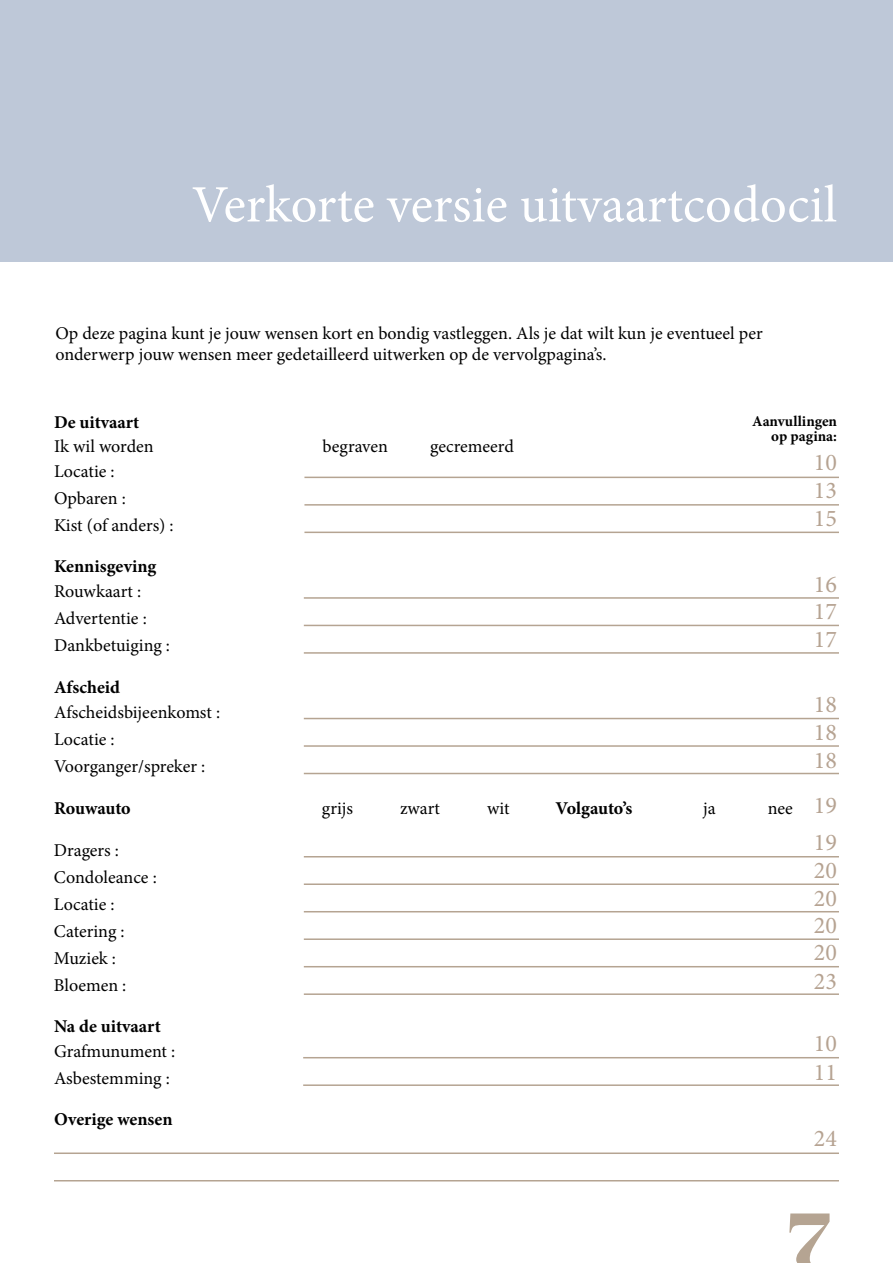
<style>
.page{position:relative;width:893px;height:1263px;background:#fff}
.page>*{position:absolute;margin:0;border:0;box-sizing:border-box;transform-origin:0 0}
.t1{font:75.6px "Abril Fatface";color:#b5a492;scale:1.16 1}
.t2{font:52.5px "Minion Pro";color:#fff}
.t3{font:24px "Minion Pro";color:#b6a392}
.t4{font:18px/27px "Minion Pro";color:#000}
.t5{font:700 18px "Minion Pro";color:#000}
.t6{font:700 15px/15px "Minion Pro";color:#000;text-align:right}
</style>
<div class="page">
<div style="left:0;top:0;width:893px;height:261px;background:#bec8d8"></div>
<hr style="left:304px;top:477px;width:535px;height:1px;background:#b5a492">
<hr style="left:304px;top:597px;width:535px;height:2px;background:#b5a492">
<hr style="left:303px;top:1057px;width:536px;height:1px;background:#b5a492">
<hr style="left:304px;top:718px;width:535px;height:1px;background:#b5a492">
<hr style="left:304px;top:856px;width:535px;height:1px;background:#b5a492">
<hr style="left:304px;top:966px;width:535px;height:1px;background:#b5a492">
<hr style="left:304px;top:532px;width:535px;height:1px;background:#b5a492">
<hr style="left:304px;top:652px;width:535px;height:2px;background:#b5a492">
<hr style="left:304px;top:773px;width:535px;height:1px;background:#b5a492">
<hr style="left:304px;top:911px;width:535px;height:1px;background:#b5a492">
<hr style="left:54px;top:1180px;width:785px;height:1px;background:#b5a492">
<hr style="left:304px;top:504px;width:535px;height:2px;background:#b5a492">
<hr style="left:304px;top:625px;width:535px;height:1px;background:#b5a492">
<hr style="left:303px;top:1084px;width:536px;height:2px;background:#b5a492">
<hr style="left:304px;top:745px;width:535px;height:2px;background:#b5a492">
<hr style="left:304px;top:883px;width:535px;height:2px;background:#b5a492">
<hr style="left:54px;top:1152px;width:785px;height:2px;background:#b5a492">
<hr style="left:304px;top:993px;width:535px;height:2px;background:#b5a492">
<hr style="left:304px;top:938px;width:535px;height:2px;background:#b5a492">
<h2 class="t2" style="left:192px;top:170px;width:647px">Verkorte versie uitvaartcodocil</h2>
<p class="t4" style="left:55px;top:323px;width:709px;line-height:21px">Op deze pagina kunt je jouw wensen kort en bondig vastleggen. Als je dat wilt kun je eventueel per onderwerp jouw wensen meer gedetailleerd uitwerken op de vervolgpagina’s.</p>
<p class="t5" style="left:54px;top:409px;width:87px">De uitvaart</p>
<p class="t6" style="left:752px;top:413px;width:86px">Aanvullingen op pagina:</p>
<p class="t4" style="left:54px;top:433px;width:101px">Ik wil worden</p>
<p class="t4" style="left:323px;top:433px;width:67px">begraven</p>
<p class="t4" style="left:430px;top:433px;width:85px">gecremeerd</p>
<h3 class="t3" style="left:814px;top:447px;width:25px">10</h3>
<p class="t4" style="left:54px;top:458px;width:121px">Locatie :<br>Opbaren :<br>Kist (of anders) :</p>
<h3 class="t3" style="left:814px;top:474px;width:25px">13</h3>
<h3 class="t3" style="left:814px;top:502px;width:25px">15</h3>
<p class="t5" style="left:54px;top:554px;width:104px">Kennisgeving</p>
<p class="t4" style="left:54px;top:578px;width:118px">Rouwkaart :<br>Advertentie :<br>Dankbetuiging :</p>
<p class="t5" style="left:54px;top:674px;width:68px">Afscheid</p>
<p class="t4" style="left:54px;top:699px;width:168px">Afscheidsbijeenkomst :<br>Locatie :<br>Voorganger/spreker :</p>
<h3 class="t3" style="left:814px;top:568px;width:25px">16</h3>
<h3 class="t3" style="left:814px;top:595px;width:25px">17</h3>
<h3 class="t3" style="left:814px;top:624px;width:25px">17</h3>
<h3 class="t3" style="left:814px;top:688px;width:25px">18</h3>
<h3 class="t3" style="left:814px;top:716px;width:25px">18</h3>
<h3 class="t3" style="left:814px;top:744px;width:25px">18</h3>
<p class="t4" style="left:322px;top:795px;width:33px">grijs</p>
<p class="t4" style="left:400px;top:795px;width:41px">zwart</p>
<p class="t4" style="left:487px;top:795px;width:24px">wit</p>
<h3 class="t3" style="left:814px;top:789px;width:25px">19</h3>
<p class="t5" style="left:54px;top:795px;width:78px">Rouwauto</p>
<p class="t5" style="left:556px;top:796px;width:78px">Volgauto’s</p>
<p class="t4" style="left:703px;top:795px;width:14px">ja</p>
<p class="t4" style="left:768px;top:795px;width:27px">nee</p>
<p class="t4" style="left:54px;top:837px;width:104px">Dragers :<br>Condoleance :<br>Locatie :<br>Catering :<br>Muziek :<br>Bloemen :</p>
<p class="t5" style="left:54px;top:1013px;width:108px">Na de uitvaart</p>
<p class="t4" style="left:54px;top:1038px;width:123px">Grafmunument :<br>Asbestemming :</p>
<p class="t5" style="left:54px;top:1106px;width:120px">Overige wensen</p>
<h3 class="t3" style="left:814px;top:827px;width:25px">19</h3>
<h3 class="t3" style="left:814px;top:854px;width:25px">20</h3>
<h3 class="t3" style="left:814px;top:882px;width:25px">20</h3>
<h3 class="t3" style="left:814px;top:909px;width:25px">20</h3>
<h3 class="t3" style="left:814px;top:937px;width:25px">20</h3>
<h3 class="t3" style="left:814px;top:965px;width:25px">23</h3>
<h3 class="t3" style="left:814px;top:1028px;width:25px">10</h3>
<h3 class="t3" style="left:814px;top:1056px;width:25px">11</h3>
<h3 class="t3" style="left:814px;top:1122px;width:25px">24</h3>
<h1 class="t1" style="left:786px;top:1186px;width:40px">7</h1>
</div>
